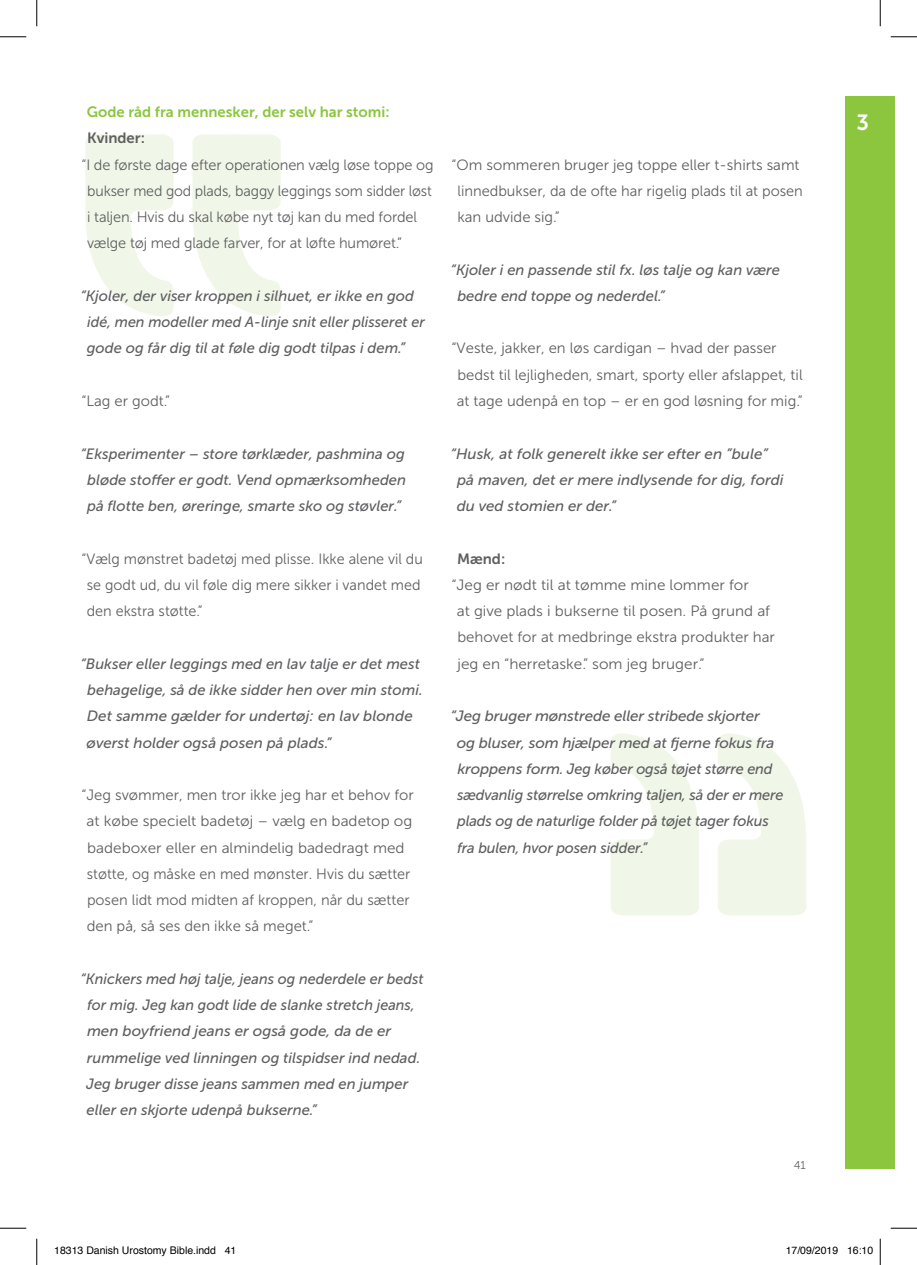
<style>
.page{position:relative;width:917px;height:1265px;background:#fff}
.page>*{position:absolute;margin:0;border:0;box-sizing:border-box;transform-origin:0 0}
.t1{font:21.88px "Museo Sans 700";color:#fff}
.t2{font:italic 14.88px/26.2px "Museo Sans 500";color:#5f5f62}
.t3{font:14.88px/26.2px "Museo Sans 300";color:#5f5f62}
.t4{font:14.88px "Museo Sans 700";color:#8bc63e}
.t5{font:14.88px "Museo Sans 700";color:#5f5f62}
.t6{font:11.38px "Museo Sans 300";color:#5f5f62}
.t7{font:10.5px "Helvetica";color:#000}
</style>
<div class="page">
<div style="left:845px;top:96px;width:50px;height:1072px;background:#8bc63e"></div>
<svg style="left:611px;top:733px;width:88px;height:182px"></svg>
<svg style="left:718px;top:733px;width:88px;height:182px"></svg>
<svg style="left:192px;top:134px;width:89px;height:182px"></svg>
<svg style="left:85px;top:134px;width:89px;height:182px"></svg>
<svg style="left:0;top:36px;width:26px;height:1px"></svg>
<svg style="left:891px;top:36px;width:26px;height:1px"></svg>
<svg style="left:0;top:1227px;width:26px;height:1px"></svg>
<svg style="left:891px;top:1227px;width:26px;height:1px"></svg>
<svg style="left:36px;top:0;width:1px;height:26px"></svg>
<svg style="left:36px;top:1238px;width:1px;height:26px"></svg>
<svg style="left:880px;top:0;width:1px;height:26px"></svg>
<svg style="left:880px;top:1238px;width:1px;height:26px"></svg>
<p class="t4" style="left:87px;top:104px;width:304px">Gode råd fra mennesker, der selv har stomi:</p>
<p class="t5" style="left:87px;top:130px;width:59px">Kvinder:</p>
<p class="t3" style="left:87px;top:151px;width:348px;text-indent:-5px">“I de første dage efter operationen vælg løse toppe og bukser med god plads, baggy leggings som sidder løst i taljen. Hvis du skal købe nyt tøj kan du med fordel vælge tøj med glade farver, for at løfte humøret.”</p>
<p class="t2" style="left:87px;top:282px;width:339px;text-indent:-6px">“Kjoler, der viser kroppen i silhuet, er ikke en god idé, men modeller med A-linje snit eller plisseret er gode og får dig til at føle dig godt tilpas i dem.”</p>
<p class="t3" style="left:81px;top:388px;width:90px">“Lag er godt.”</p>
<p class="t2" style="left:80px;top:440px;width:327px;text-align:center">“Eksperimenter – store tørklæder, pashmina og bløde stoffer er godt. Vend opmærksomheden på flotte ben, øreringe, smarte sko og støvler.”</p>
<p class="t3" style="left:87px;top:545px;width:338px;text-indent:-5px">“Vælg mønstret badetøj med plisse. Ikke alene vil du se godt ud, du vil føle dig mere sikker i vandet med den ekstra støtte.”</p>
<p class="t2" style="left:87px;top:650px;width:338px;text-indent:-6px">“Bukser eller leggings med en lav talje er det mest behagelige, så de ikke sidder hen over min stomi.<br>Det samme gælder for undertøj: en lav blonde øverst holder også posen på plads.”</p>
<p class="t3" style="left:87px;top:781px;width:329px;text-indent:-5px">“Jeg svømmer, men tror ikke jeg har et behov for at købe specielt badetøj – vælg en badetop og badeboxer eller en almindelig badedragt med støtte, og måske en med mønster. Hvis du sætter posen lidt mod midten af kroppen, når du sætter den på, så ses den ikke så meget.”</p>
<p class="t2" style="left:86px;top:965px;width:339px;text-indent:-5px">“Knickers med høj talje, jeans og nederdele er bedst for mig. Jeg kan godt lide de slanke stretch jeans, men boyfriend jeans er også gode, da de er rummelige ved linningen og tilspidser ind nedad.<br>Jeg bruger disse jeans sammen med en jumper eller en skjorte udenpå bukserne.”</p>
<p class="t3" style="left:457px;top:151px;width:347px;text-indent:-6px">“Om sommeren bruger jeg toppe eller t-shirts samt linnedbukser, da de ofte har rigelig plads til at posen kan udvide sig.”</p>
<p class="t2" style="left:457px;top:256px;width:324px;text-indent:-7px">“Kjoler i en passende stil fx. løs talje og kan være bedre end toppe og nederdel.”</p>
<p class="t3" style="left:457px;top:335px;width:347px;text-indent:-5px">“Veste, jakker, en løs cardigan – hvad der passer bedst til lejligheden, smart, sporty eller afslappet, til at tage udenpå en top – er en god løsning for mig.”</p>
<p class="t2" style="left:457px;top:440px;width:328px;text-indent:-6px">“Husk, at folk generelt ikke ser efter en ”bule” på maven, det er mere indlysende for dig, fordi du ved stomien er der.”</p>
<p class="t5" style="left:457px;top:550px;width:50px">Mænd:</p>
<p class="t3" style="left:457px;top:571px;width:320px;text-indent:-5px">“Jeg er nødt til at tømme mine lommer for<br>at give plads i bukserne til posen. På grund af behovet for at medbringe ekstra produkter har jeg en “herretaske.” som jeg bruger.”</p>
<p class="t2" style="left:457px;top:702px;width:328px;text-indent:-6px">“Jeg bruger mønstrede eller stribede skjorter<br>og bluser, som hjælper med at fjerne fokus fra kroppens form. Jeg køber også tøjet større end sædvanlig størrelse omkring taljen, så der er mere plads og de naturlige folder på tøjet tager fokus fra bulen, hvor posen sidder.”</p>
<p class="t6" style="left:794px;top:1158px;width:14px">41</p>
<h1 class="t1" style="left:856px;top:110px;width:14px">3</h1>
<p class="t7" style="left:54px;top:1242px;width:184px">18313 Danish Urostomy Bible.indd 41</p>
<p class="t7" style="left:786px;top:1242px;width:89px">17/09/2019 16:10</p>
</div>
